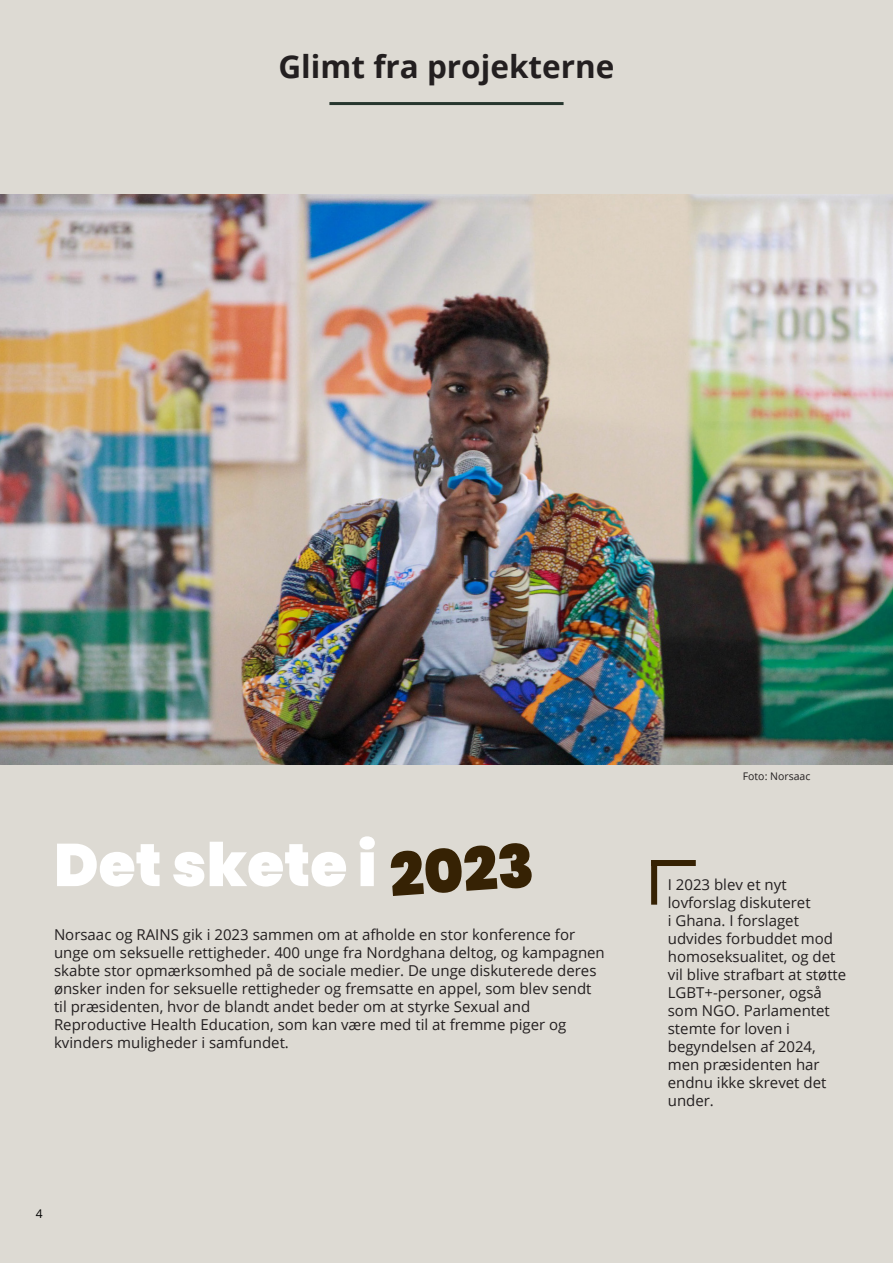
<style>
.page{position:relative;width:893px;height:1263px;background:#dddad3}
.page>*{position:absolute;margin:0;border:0;box-sizing:border-box;transform-origin:0 0}
.t1{font:900 60px "Poppins";color:#fff}
.t2{font:900 60px "Poppins";color:#362204}
.t3{font:700 31.5px "Open Sans";color:#231f20}
.t4{font:15px/18px "Open Sans";color:#231f20}
.t5{font:12px "Open Sans";color:#000}
.t6{font:10.5px "Open Sans";color:#231f20}
</style>
<div class="page">
<img style="left:0;top:194px;width:892px;height:571px">
<div style="left:651px;top:860px;width:45px;height:6px;background:#362204"></div>
<div style="left:651px;top:860px;width:6px;height:45px;background:#362204"></div>
<hr style="left:329px;top:102px;width:235px;height:3px;background:#27362e">
<p class="t3" style="left:278px;top:44px;width:337px">Glimt fra projekterne</p>
<p class="t1" style="left:54px;top:830px;width:324px">Det skete i</p>
<p class="t2" style="left:387px;top:841px;width:146px;rotate:-4deg">2023</p>
<p class="t4" style="left:54px;top:925px;width:523px">Norsaac og RAINS gik i 2023 sammen om at afholde en stor konference for</p>
<p class="t4" style="left:54px;top:943px;width:552px">unge om seksuelle rettigheder. 400 unge fra Nordghana deltog, og kampagnen</p>
<p class="t4" style="left:54px;top:961px;width:544px">skabte stor opmærksomhed på de sociale medier. De unge diskuterede deres</p>
<p class="t4" style="left:54px;top:979px;width:539px">ønsker inden for seksuelle rettigheder og fremsatte en appel, som blev sendt</p>
<p class="t4" style="left:54px;top:997px;width:514px">til præsidenten, hvor de blandt andet beder om at styrke Sexual and<br>Reproductive Health Education, som kan være med til at fremme piger og kvinders muligheder i samfundet.</p>
<p class="t5" style="left:36px;top:1206px;width:8px">4</p>
<p class="t6" style="left:743px;top:769px;width:69px">Foto: Norsaac</p>
<p class="t4" style="left:668px;top:875px;width:180px">I 2023 blev et nyt lovforslag diskuteret<br>i Ghana. I forslaget udvides forbuddet mod homoseksualitet, og det vil blive strafbart at støtte<br>LGBT+-personer, også som NGO. Parlamentet stemte for loven i begyndelsen af 2024, men præsidenten har endnu ikke skrevet det under.</p>
</div>
